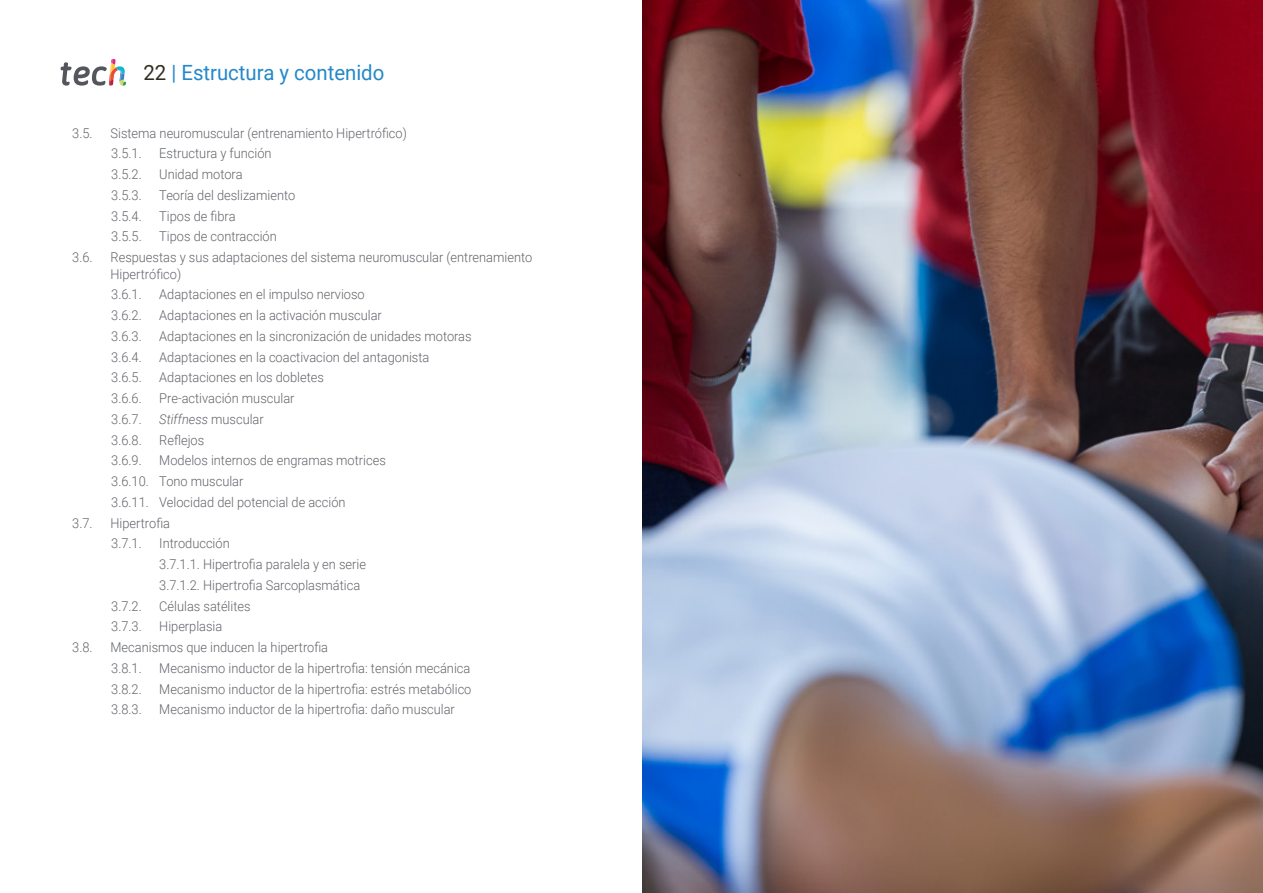
<style>
.page{position:relative;width:1263px;height:893px;background:#fff}
.page>*{position:absolute;margin:0;border:0;box-sizing:border-box;transform-origin:0 0}
.t1{font:21px "Roboto";color:#2488c9}
.t2{font:300 13.5px/20.7px "Roboto";color:#61646a;scale:.95 1}
.t3{font:italic 300 13.5px "Roboto";color:#61646a;scale:.95 1}
.s1{color:#312e20}
.s2{font-style:normal}
</style>
<div class="page">
<svg style="left:61px;top:59px;width:65px;height:27px"></svg>
<img style="left:642px;top:0;width:621px;height:893px">
<h1 class="t1" style="left:144px;top:57px;width:242px"><span class="s1">22</span> | Estructura y contenido</h1>
<p class="t2" style="left:72px;top:122px;width:23px">3.5.</p>
<p class="t2" style="left:111px;top:122px;width:313px">Sistema neuromuscular (entrenamiento Hipertrófico)<br>3.5.1.</p>
<p class="t2" style="left:159px;top:143px;width:120px">Estructura y función</p>
<p class="t2" style="left:111px;top:164px;width:34px">3.5.2.</p>
<p class="t2" style="left:159px;top:164px;width:89px">Unidad motora</p>
<p class="t2" style="left:111px;top:184px;width:34px">3.5.3.</p>
<p class="t2" style="left:159px;top:184px;width:145px">Teoría del deslizamiento</p>
<p class="t2" style="left:111px;top:205px;width:34px">3.5.4.</p>
<p class="t2" style="left:159px;top:205px;width:82px">Tipos de fibra</p>
<p class="t2" style="left:111px;top:226px;width:34px">3.5.5.</p>
<p class="t2" style="left:159px;top:226px;width:125px">Tipos de contracción</p>
<p class="t2" style="left:72px;top:247px;width:23px">3.6.</p>
<p class="t2" style="left:111px;top:249px;width:445px;line-height:16.5px">Respuestas y sus adaptaciones del sistema neuromuscular (entrenamiento<br>Hipertrófico)</p>
<p class="t2" style="left:111px;top:284px;width:34px">3.6.1.</p>
<p class="t2" style="left:159px;top:284px;width:218px">Adaptaciones en el impulso nervioso</p>
<p class="t2" style="left:111px;top:305px;width:34px">3.6.2.</p>
<p class="t2" style="left:159px;top:305px;width:236px">Adaptaciones en la activación muscular</p>
<p class="t2" style="left:111px;top:325px;width:34px">3.6.3.</p>
<p class="t2" style="left:159px;top:325px;width:330px">Adaptaciones en la sincronización de unidades motoras</p>
<p class="t2" style="left:111px;top:346px;width:34px">3.6.4.</p>
<p class="t2" style="left:159px;top:346px;width:286px">Adaptaciones en la coactivacion del antagonista</p>
<p class="t2" style="left:111px;top:367px;width:34px">3.6.5.</p>
<p class="t2" style="left:159px;top:367px;width:175px">Adaptaciones en los dobletes</p>
<p class="t2" style="left:111px;top:388px;width:34px">3.6.6.</p>
<p class="t2" style="left:159px;top:388px;width:144px">Pre-activación muscular</p>
<p class="t2" style="left:111px;top:408px;width:34px">3.6.7.</p>
<p class="t3" style="left:159px;top:410px;width:112px">Stiffness <span class="s2">muscular</span></p>
<p class="t2" style="left:111px;top:429px;width:34px">3.6.8.</p>
<p class="t2" style="left:159px;top:429px;width:49px">Reflejos</p>
<p class="t2" style="left:111px;top:450px;width:34px">3.6.9.</p>
<p class="t2" style="left:111px;top:450px;width:290px;text-indent:48px">Modelos internos de engramas motrices<br>3.6.10. Tono muscular<br>3.6.11. Velocidad del potencial de acción</p>
<p class="t2" style="left:72px;top:512px;width:23px">3.7.</p>
<p class="t2" style="left:111px;top:512px;width:64px">Hipertrofia<br>3.7.1.</p>
<p class="t2" style="left:159px;top:533px;width:219px">Introducción<br>3.7.1.1. Hipertrofia paralela y en serie<br>3.7.1.2. Hipertrofia Sarcoplasmática</p>
<p class="t2" style="left:111px;top:595px;width:34px">3.7.2.</p>
<p class="t2" style="left:159px;top:595px;width:98px">Células satélites</p>
<p class="t2" style="left:111px;top:616px;width:34px">3.7.3.</p>
<p class="t2" style="left:159px;top:616px;width:68px">Hiperplasia</p>
<p class="t2" style="left:72px;top:637px;width:23px">3.8.</p>
<p class="t2" style="left:111px;top:637px;width:231px">Mecanismos que inducen la hipertrofia<br>3.8.1.</p>
<p class="t2" style="left:159px;top:657px;width:329px">Mecanismo inductor de la hipertrofia: tensión mecánica</p>
<p class="t2" style="left:111px;top:678px;width:34px">3.8.2.</p>
<p class="t2" style="left:159px;top:678px;width:330px">Mecanismo inductor de la hipertrofia: estrés metabólico</p>
<p class="t2" style="left:111px;top:699px;width:34px">3.8.3.</p>
<p class="t2" style="left:159px;top:699px;width:313px">Mecanismo inductor de la hipertrofia: daño muscular</p>
</div>
